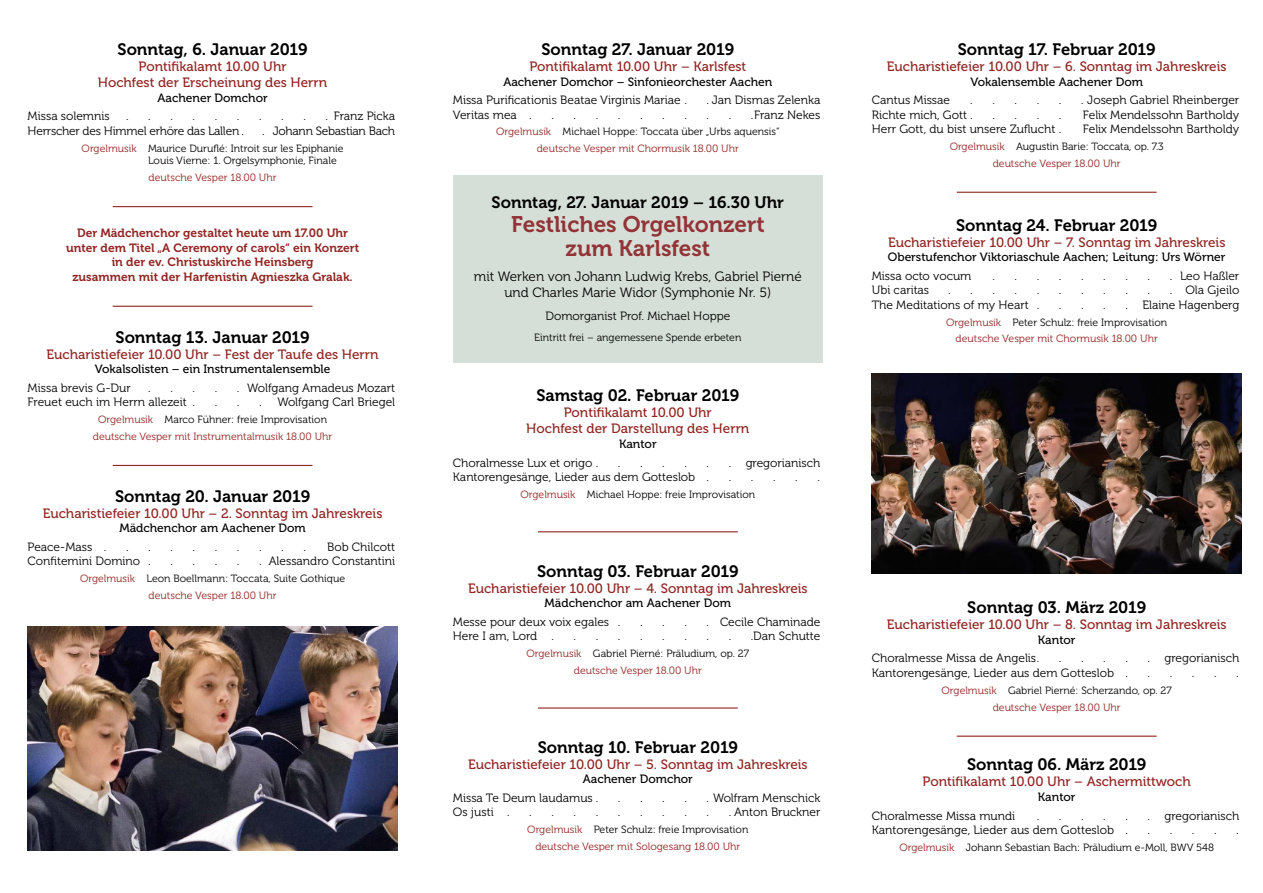
<style>
.page{position:relative;width:1263px;height:893px;background:#fff}
.page>*{position:absolute;margin:0;border:0;box-sizing:border-box;transform-origin:0 0}
.t1{font:22.5px/24px "Museo 700";color:#923338;text-align:center}
.t2{font:16.5px "Museo 700";color:#000}
.t3{font:13.5px/16.2px "Museo 500";color:#912522;text-align:center}
.t4{font:13.5px/16.2px "Museo 300";color:#000;text-align:center}
.t5{font:12px "Museo 300";color:#000}
.t6{font:12px "Museo 500";color:#000}
.t7{font:12px/14.4px "Museo 700";color:#912522;text-align:center}
.t8{font:12px "Museo 300";letter-spacing:-.02em;color:#000}
.t9{font:10.5px/16.8px "Museo 300";color:#912522;text-align:center}
.t10{font:10.5px/12.6px "Museo 300";color:#000}
.s1{color:#912522}
.s2{color:#000}
</style>
<div class="page">
<img style="left:28px;top:626px;width:370px;height:224px">
<div style="left:453px;top:175px;width:370px;height:188px;background:#d6dfd7"></div>
<hr style="left:113px;top:206px;width:200px;height:1px;background:#912522">
<hr style="left:113px;top:306px;width:200px;height:1px;background:#912522">
<hr style="left:113px;top:465px;width:200px;height:1px;background:#912522">
<hr style="left:538px;top:531px;width:200px;height:1px;background:#912522">
<hr style="left:538px;top:707px;width:200px;height:2px;background:#912522">
<img style="left:872px;top:373px;width:370px;height:200px">
<hr style="left:957px;top:192px;width:200px;height:1px;background:#912522">
<hr style="left:957px;top:736px;width:200px;height:1px;background:#912522">
<h2 class="t2" style="left:118px;top:40px;width:192px">Sonntag, 6. Januar 2019</h2>
<p class="t3" style="left:98px;top:59px;width:231px">Pontifikalamt 10.00 Uhr<br>Hochfest der Erscheinung des Herrn</p>
<p class="t6" style="left:158px;top:91px;width:112px">Aachener Domchor</p>
<p class="t5" style="left:28px;top:110px;width:84px">Missa solemnis</p>
<p class="t5" style="left:334px;top:110px;width:63px">Franz Picka</p>
<p class="t8" style="left:28px;top:124px;width:213px">Herrscher des Himmel erhöre das Lallen</p>
<p class="t8" style="left:273px;top:124px;width:124px">Johann Sebastian Bach</p>
<p class="t10" style="left:148px;top:142px;width:197px;text-indent:-67px"><span class="s1">Orgelmusik</span> Maurice Duruflé: Introit sur les Epiphanie<br>Louis Vierne: 1. Orgelsymphonie, Finale</p>
<p class="t9" style="left:149px;top:169px;width:130px">deutsche Vesper 18.00 Uhr</p>
<p class="t7" style="left:66px;top:226px;width:295px">Der Mädchenchor gestaltet heute um 17.00 Uhr unter dem Titel „A Ceremony of carols“ ein Konzert in der ev. Christuskirche Heinsberg<br>zusammen mit der Harfenistin Agnieszka Gralak.</p>
<h2 class="t2" style="left:116px;top:328px;width:196px">Sonntag 13. Januar 2019</h2>
<p class="t3" style="left:47px;top:346px;width:334px">Eucharistiefeier 10.00 Uhr – Fest der Taufe des Herrn</p>
<p class="t6" style="left:95px;top:362px;width:237px">Vokalsolisten – ein Instrumentalensemble</p>
<p class="t5" style="left:28px;top:381px;width:105px">Missa brevis G-Dur</p>
<p class="t5" style="left:247px;top:381px;width:149px">Wolfgang Amadeus Mozart</p>
<p class="t5" style="left:28px;top:396px;width:161px">Freuet euch im Herrn allezeit</p>
<p class="t5" style="left:277px;top:396px;width:119px">Wolfgang Carl Briegel</p>
<p class="t9" style="left:93px;top:411px;width:241px">Orgelmusik <span class="s2">Marco Fühner: freie Improvisation </span>deutsche Vesper mit Instrumentalmusik 18.00 Uhr</p>
<h2 class="t2" style="left:115px;top:487px;width:197px">Sonntag 20. Januar 2019</h2>
<p class="t3" style="left:43px;top:505px;width:341px">Eucharistiefeier 10.00 Uhr – 2. Sonntag im Jahreskreis</p>
<p class="t6" style="left:119px;top:522px;width:188px">Mädchenchor am Aachener Dom</p>
<p class="t5" style="left:28px;top:540px;width:66px">Peace-Mass</p>
<p class="t5" style="left:327px;top:540px;width:70px">Bob Chilcott</p>
<p class="t5" style="left:28px;top:555px;width:123px">Confitemini Domino .</p>
<p class="t5" style="left:170px;top:555px;width:2px">.</p>
<p class="t5" style="left:193px;top:555px;width:2px">.</p>
<p class="t5" style="left:215px;top:555px;width:2px">.</p>
<p class="t5" style="left:237px;top:555px;width:2px">.</p>
<p class="t5" style="left:259px;top:555px;width:138px">. Alessandro Constantini</p>
<p class="t10" style="left:80px;top:570px;width:266px;line-height:16.8px;text-align:center"><span class="s1">Orgelmusik</span> Leon Boellmann: Toccata, Suite Gothique <span class="s1">deutsche Vesper 18.00 Uhr</span></p>
<h2 class="t2" style="left:541px;top:40px;width:194px">Sonntag 27. Januar 2019</h2>
<p class="t3" style="left:529px;top:59px;width:218px">Pontifikalamt 10.00 Uhr – Karlsfest</p>
<p class="t6" style="left:503px;top:75px;width:270px">Aachener Domchor – Sinfonieorchester Aachen</p>
<p class="t5" style="left:453px;top:94px;width:229px">Missa Purificationis Beatae Virginis Mariae</p>
<p class="t5" style="left:712px;top:94px;width:110px">Jan Dismas Zelenka</p>
<p class="t5" style="left:453px;top:108px;width:66px">Veritas mea</p>
<p class="t5" style="left:754px;top:108px;width:68px">Franz Nekes</p>
<p class="t9" style="left:496px;top:124px;width:285px">Orgelmusik <span class="s2">Michael Hoppe: Toccata über „Urbs aquensis“ </span>deutsche Vesper mit Chormusik 18.00 Uhr</p>
<h2 class="t2" style="left:492px;top:193px;width:294px">Sonntag, 27. Januar 2019 – 16.30 Uhr</h2>
<h1 class="t1" style="left:511px;top:212px;width:255px">Festliches Orgelkonzert zum Karlsfest</h1>
<p class="t4" style="left:474px;top:268px;width:329px">mit Werken von Johann Ludwig Krebs, Gabriel Pierné und Charles Marie Widor (Symphonie Nr. 5)</p>
<p class="t5" style="left:545px;top:309px;width:186px">Domorganist Prof. Michael Hoppe</p>
<p class="t10" style="left:534px;top:331px;width:209px">Eintritt frei – angemessene Spende erbeten</p>
<h2 class="t2" style="left:536px;top:386px;width:204px">Samstag 02. Februar 2019</h2>
<p class="t3" style="left:526px;top:405px;width:225px">Pontifikalamt 10.00 Uhr<br>Hochfest der Darstellung des Herrn</p>
<p class="t6" style="left:619px;top:437px;width:39px">Kantor</p>
<p class="t5" style="left:453px;top:456px;width:141px">Choralmesse Lux et origo</p>
<p class="t5" style="left:746px;top:456px;width:76px">gregorianisch</p>
<p class="t5" style="left:453px;top:470px;width:256px">Kantorengesänge, Lieder aus dem Gotteslob .</p>
<p class="t5" style="left:729px;top:470px;width:2px">.</p>
<p class="t5" style="left:751px;top:470px;width:2px">.</p>
<p class="t5" style="left:773px;top:470px;width:2px">.</p>
<p class="t5" style="left:795px;top:470px;width:2px">.</p>
<p class="t10" style="left:520px;top:488px;width:236px"><span class="s1">Orgelmusik</span> Michael Hoppe: freie Improvisation</p>
<h2 class="t2" style="left:537px;top:562px;width:203px">Sonntag 03. Februar 2019</h2>
<p class="t3" style="left:468px;top:580px;width:341px">Eucharistiefeier 10.00 Uhr – 4. Sonntag im Jahreskreis</p>
<p class="t6" style="left:545px;top:596px;width:188px">Mädchenchor am Aachener Dom</p>
<p class="t5" style="left:453px;top:615px;width:167px">Messe pour deux voix egales .</p>
<p class="t5" style="left:640px;top:615px;width:2px">.</p>
<p class="t5" style="left:662px;top:615px;width:2px">.</p>
<p class="t5" style="left:684px;top:615px;width:2px">.</p>
<p class="t5" style="left:706px;top:615px;width:115px">. Cecile Chaminade</p>
<p class="t5" style="left:453px;top:630px;width:86px">Here I am, Lord</p>
<p class="t5" style="left:753px;top:630px;width:69px">Dan Schutte</p>
<p class="t9" style="left:526px;top:645px;width:224px">Orgelmusik <span class="s2">Gabriel Pierné: Präludium, op. 27 </span>deutsche Vesper 18.00 Uhr</p>
<h2 class="t2" style="left:538px;top:738px;width:202px">Sonntag 10. Februar 2019</h2>
<p class="t3" style="left:468px;top:756px;width:341px">Eucharistiefeier 10.00 Uhr – 5. Sonntag im Jahreskreis</p>
<p class="t6" style="left:583px;top:773px;width:112px">Aachener Domchor</p>
<p class="t5" style="left:453px;top:791px;width:141px">Missa Te Deum laudamus</p>
<p class="t5" style="left:713px;top:791px;width:109px">Wolfram Menschick</p>
<p class="t5" style="left:453px;top:806px;width:42px">Os justi</p>
<p class="t5" style="left:734px;top:806px;width:88px">Anton Bruckner</p>
<p class="t9" style="left:527px;top:821px;width:223px">Orgelmusik <span class="s2">Peter Schulz: freie Improvisation </span>deutsche Vesper mit Sologesang 18.00 Uhr</p>
<h2 class="t2" style="left:958px;top:40px;width:199px">Sonntag 17. Februar 2019</h2>
<p class="t3" style="left:887px;top:59px;width:341px">Eucharistiefeier 10.00 Uhr – 6. Sonntag im Jahreskreis</p>
<p class="t6" style="left:970px;top:75px;width:174px">Vokalensemble Aachener Dom</p>
<p class="t5" style="left:872px;top:94px;width:80px">Cantus Missae</p>
<p class="t5" style="left:1087px;top:94px;width:154px">Joseph Gabriel Rheinberger</p>
<p class="t5" style="left:872px;top:108px;width:97px">Richte mich, Gott</p>
<p class="t5" style="left:1083px;top:108px;width:158px">Felix Mendelssohn Bartholdy</p>
<p class="t5" style="left:872px;top:122px;width:185px">Herr Gott, du bist unsere Zuflucht</p>
<p class="t5" style="left:1083px;top:122px;width:158px">Felix Mendelssohn Bartholdy</p>
<p class="t9" style="left:950px;top:138px;width:216px">Orgelmusik <span class="s2">Augustin Barie: Toccata, op. 7.3 </span>deutsche Vesper 18.00 Uhr</p>
<h2 class="t2" style="left:956px;top:216px;width:203px">Sonntag 24. Februar 2019</h2>
<p class="t3" style="left:888px;top:234px;width:339px">Eucharistiefeier 10.00 Uhr – 7. Sonntag im Jahreskreis</p>
<p class="t6" style="left:888px;top:250px;width:339px">Oberstufenchor Viktoriaschule Aachen; Leitung: Urs Wörner</p>
<p class="t5" style="left:872px;top:269px;width:101px">Missa octo vocum</p>
<p class="t5" style="left:1180px;top:269px;width:61px">Leo Haßler</p>
<p class="t5" style="left:872px;top:284px;width:59px">Ubi caritas</p>
<p class="t5" style="left:1185px;top:284px;width:55px">Ola Gjeilo</p>
<p class="t5" style="left:872px;top:298px;width:167px">The Meditations of my Heart .</p>
<p class="t5" style="left:1059px;top:298px;width:2px">.</p>
<p class="t5" style="left:1081px;top:298px;width:2px">.</p>
<p class="t5" style="left:1103px;top:298px;width:2px">.</p>
<p class="t5" style="left:1125px;top:298px;width:2px">.</p>
<p class="t5" style="left:1142px;top:298px;width:98px">Elaine Hagenberg</p>
<p class="t9" style="left:946px;top:314px;width:223px">Orgelmusik <span class="s2">Peter Schulz: freie Improvisation </span>deutsche Vesper mit Chormusik 18.00 Uhr</p>
<h2 class="t2" style="left:967px;top:598px;width:180px">Sonntag 03. März 2019</h2>
<p class="t3" style="left:887px;top:617px;width:341px">Eucharistiefeier 10.00 Uhr – 8. Sonntag im Jahreskreis</p>
<p class="t6" style="left:1038px;top:633px;width:39px">Kantor</p>
<p class="t5" style="left:872px;top:652px;width:166px">Choralmesse Missa de Angelis</p>
<p class="t5" style="left:1164px;top:652px;width:76px">gregorianisch</p>
<p class="t5" style="left:872px;top:666px;width:244px">Kantorengesänge, Lieder aus dem Gotteslob</p>
<p class="t9" style="left:941px;top:682px;width:232px">Orgelmusik <span class="s2">Gabriel Pierné: Scherzando, op. 27 </span>deutsche Vesper 18.00 Uhr</p>
<h2 class="t2" style="left:967px;top:755px;width:181px">Sonntag 06. März 2019</h2>
<p class="t3" style="left:923px;top:774px;width:270px">Pontifikalamt 10.00 Uhr – Aschermittwoch</p>
<p class="t6" style="left:1038px;top:790px;width:39px">Kantor</p>
<p class="t5" style="left:872px;top:809px;width:145px">Choralmesse Missa mundi</p>
<p class="t5" style="left:1164px;top:809px;width:76px">gregorianisch</p>
<p class="t5" style="left:872px;top:823px;width:244px">Kantorengesänge, Lieder aus dem Gotteslob</p>
<p class="t10" style="left:899px;top:841px;width:316px"><span class="s1">Orgelmusik</span> Johann Sebastian Bach: Präludium e-Moll, BWV 548</p>
</div>
